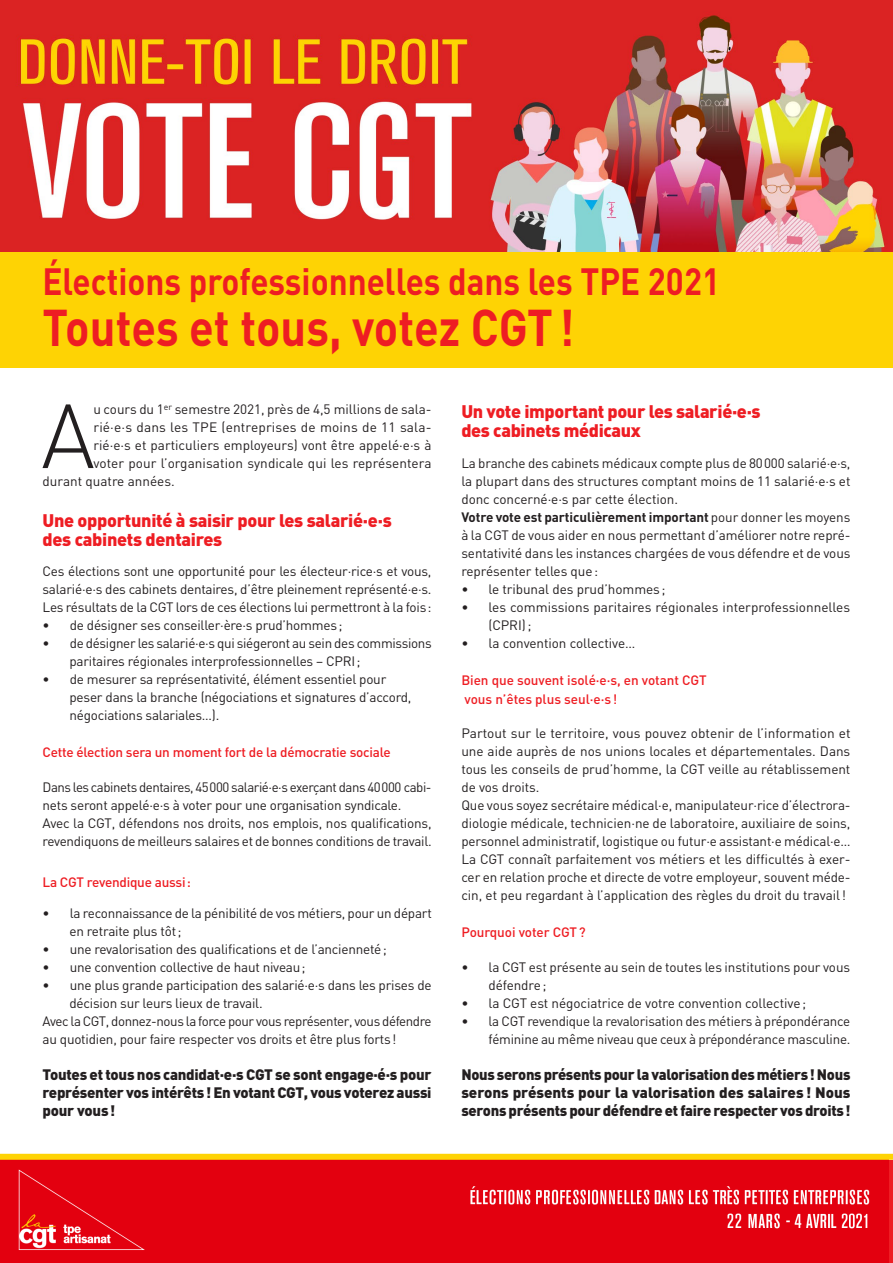
<style>
.page{position:relative;width:893px;height:1263px;background:#fff}
.page>*{position:absolute;margin:0;border:0;box-sizing:border-box;transform-origin:0 0}
.t1{font:300 89.4px "DIN";color:#231f20}
.t2{font:700 51px "DIN";color:#ee1d23;scale:.89 1}
.t3{font:700 37.5px "DIN";color:#ee1d23;scale:.89 1}
.t4{font:900 18px/19.5px "DIN";letter-spacing:-.02em;color:#ee1d23}
.t5{font:900 15px/18px "DIN";letter-spacing:-.02em;color:#231f20;text-align:justify}
.t6{font:13.5px/18px "DIN";letter-spacing:-.015em;color:#231f20}
.t7{font:500 13.5px/19.5px "DIN";letter-spacing:-.015em;color:#ee1d23}
.t8{font:13.5px "DIN";letter-spacing:.005em;color:#231f20}
.t9{font:13.5px "DIN";letter-spacing:.01em;color:#231f20}
.s1{font-weight:700}
</style>
<div class="page">
<img style="left:0;top:0;width:893px;height:252px">
<img style="left:0;top:1160px;width:889px;height:103px">
<div style="left:0;top:1154px;width:893px;height:6px;background:#fed304"></div>
<div style="left:0;top:252px;width:893px;height:116px;background:#fed304"></div>
<h3 class="t3" style="left:43px;top:257px;width:763px">Élections professionnelles dans les TPE 2021</h3>
<h2 class="t2" style="left:43px;top:294px;width:599px">Toutes et tous, votez CGT!</h2>
<h1 class="t1" style="left:41px;top:381px;width:55px">A</h1>
<p class="t6" style="left:93px;top:400px;width:340px">u cours du 1<sup>er</sup> semestre 2021, près de 4,5 millions de sala-</p>
<p class="t9" style="left:93px;top:419px;width:340px">rié·e·s dans les TPE (entreprises de moins de 11 sala-</p>
<p class="t6" style="left:93px;top:436px;width:340px">rié·e·s et particuliers employeurs) vont être appelé·e·s à</p>
<p class="t8" style="left:93px;top:455px;width:340px">voter pour l’organisation syndicale qui les représentera</p>
<p class="t6" style="left:43px;top:472px;width:134px">durant quatre années.</p>
<h3 class="t4" style="left:43px;top:510px;width:351px">Une opportunité à saisir pour les salarié·e·s des cabinets dentaires</h3>
<p class="t6" style="left:43px;top:562px;width:391px;text-align:justify">Ces élections sont une opportunité pour les électeur·rice·s et vous, salarié·e·s des cabinets dentaires, d’être pleinement représenté·e·s.<br>Les résultats de la CGT lors de ces élections lui permettront à la fois:</p>
<p class="t6" style="left:43px;top:616px;width:301px">• de désigner ses conseiller·ère·s prud’hommes;</p>
<p class="t6" style="left:70px;top:634px;width:364px;text-indent:-27px">• de désigner les salarié·e·s qui siégeront au sein des commissions paritaires régionales interprofessionnelles – CPRI;</p>
<p class="t6" style="left:70px;top:670px;width:343px;text-indent:-27px">• de mesurer sa représentativité, élément essentiel pour peser dans la branche (négociations et signatures d’accord, négociations salariales…).</p>
<p class="t7" style="left:43px;top:741px;width:350px">Cette élection sera un moment fort de la démocratie sociale</p>
<p class="t6" style="left:43px;top:778px;width:391px">Dans les cabinets dentaires, 45000 salarié·e·s exerçant dans 40000 cabi&shy;nets seront appelé·e·s à voter pour une organisation syndicale.<br>Avec la CGT, défendons nos droits, nos emplois, nos qualifications, revendiquons de meilleurs salaires et de bonnes conditions de travail.</p>
<p class="t7" style="left:43px;top:872px;width:150px">La CGT revendique aussi:</p>
<p class="t6" style="left:70px;top:904px;width:364px;text-indent:-27px">• la reconnaissance de la pénibilité de vos métiers, pour un départ en retraite plus tôt;</p>
<p class="t6" style="left:43px;top:940px;width:346px">• une revalorisation des qualifications et de l’ancienneté;</p>
<p class="t6" style="left:43px;top:958px;width:265px">• une convention collective de haut niveau;</p>
<p class="t6" style="left:43px;top:976px;width:391px">• une plus grande participation des salarié·e·s dans les prises de</p>
<p class="t6" style="left:70px;top:994px;width:195px">décision sur leurs lieux de travail.</p>
<p class="t6" style="left:43px;top:1012px;width:391px">Avec la CGT, donnez-nous la force pour vous représenter, vous défendre</p>
<p class="t6" style="left:43px;top:1030px;width:355px">au quotidien, pour faire respecter vos droits et être plus forts!</p>
<p class="t5" style="left:43px;top:1065px;width:391px">Toutes et tous nos candidat·e·s CGT se sont engage·é·s pour représenter vos intérêts! En votant CGT, vous voterez aussi pour vous!</p>
<h3 class="t4" style="left:461px;top:400px;width:301px">Un vote important pour les salarié·e·s des cabinets médicaux</h3>
<p class="t6" style="left:461px;top:454px;width:391px">La branche des cabinets médicaux compte plus de 80000 salarié·e·s, la plupart dans des structures comptant moins de 11 salarié·e·s et donc concerné·e·s par cette élection.<br><span class="s1">Votre vote est particulièrement important</span> pour donner les moyens à la CGT de vous aider en nous permettant d’améliorer notre repré&shy;sentativité dans les instances chargées de vous défendre et de vous représenter telles que:</p>
<p class="t6" style="left:461px;top:580px;width:206px">• le tribunal des prud’hommes;</p>
<p class="t6" style="left:488px;top:598px;width:363px;text-indent:-27px">• les commissions paritaires régionales interprofessionnelles (CPRI);</p>
<p class="t6" style="left:461px;top:634px;width:175px">• la convention collective…</p>
<p class="t7" style="left:461px;top:669px;width:247px">Bien que souvent isolé·e·s, en votant CGT vous n’êtes plus seul·e·s!</p>
<p class="t6" style="left:461px;top:724px;width:391px">Partout sur le territoire, vous pouvez obtenir de l’information et une aide auprès de nos unions locales et départementales. Dans tous les conseils de prud’homme, la CGT veille au rétablissement de vos droits.<br>Que vous soyez secrétaire médical·e, manipulateur·rice d’électrora&shy;diologie médicale, technicien·ne de laboratoire, auxiliaire de soins, personnel administratif, logistique ou futur·e assistant·e médical·e… La CGT connaît parfaitement vos métiers et les difficultés à exer&shy;cer en relation proche et directe de votre employeur, souvent méde&shy;cin, et peu regardant à l’application des règles du droit du travail!</p>
<p class="t7" style="left:461px;top:921px;width:126px">Pourquoi voter CGT?</p>
<p class="t6" style="left:488px;top:958px;width:363px;text-indent:-27px">• la CGT est présente au sein de toutes les institutions pour vous défendre;</p>
<p class="t6" style="left:461px;top:994px;width:346px">• la CGT est négociatrice de votre convention collective;</p>
<p class="t6" style="left:461px;top:1012px;width:391px;text-align:right">• la CGT revendique la revalorisation des métiers à prépondérance féminine au même niveau que ceux à prépondérance masculine.</p>
<p class="t5" style="left:461px;top:1065px;width:391px">Nous serons présents pour la valorisation des métiers! Nous serons présents pour la valorisation des salaires ! Nous serons présents pour défendre et faire respecter vos droits!</p>
</div>
